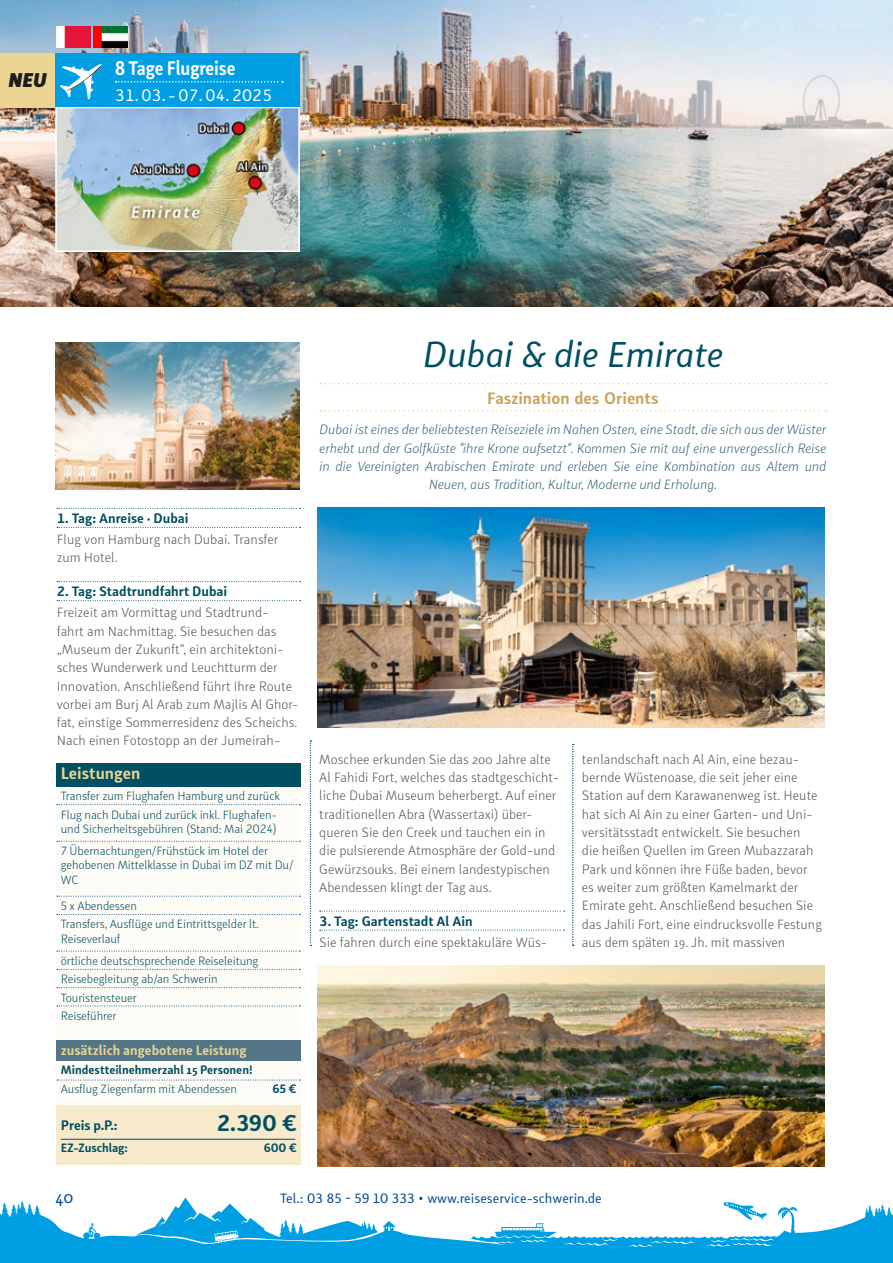
<style>
.page{position:relative;width:893px;height:1263px;background:#fff}
.page>*{position:absolute;margin:0;border:0;box-sizing:border-box;transform-origin:0 0}
.t1{font:italic 36px "Submariner R24";letter-spacing:-.015em;color:#004f62}
.t2{font:700 22.5px "Submariner R24";color:#004f62}
.t3{font:700 19.5px "Submariner R24";letter-spacing:-.01em;color:#fff;scale:.9 1}
.t4{font:italic 900 19.5px "Submariner R24";color:#1d1d1b}
.t5{font:18px "Submariner R24";color:#00498d}
.t6{font:700 16.5px "Submariner R24";letter-spacing:-.005em;color:#c9a55c}
.t7{font:16.5px "Submariner R24";color:#fff}
.t8{font:700 16.5px "Submariner R24";color:#ecd593}
.t9{font:300 13.5px/18.3px "Submariner R24";color:#575756}
.t10{font:italic 300 13.5px/18.3px "Submariner R24";letter-spacing:-.01em;color:#3a687a;text-align:center}
.t11{font:700 13.5px "Submariner R24";color:#004f62}
.t12{font:13.5px "Submariner R24";color:#00498d}
.t13{font:700 13.5px "Submariner R24";color:#ecd593}
.t14{font:300 12px/18.3px "Submariner R24";letter-spacing:-.01em;color:#004f62}
.t15{font:700 12px "Submariner R24";color:#004f62}
</style>
<div class="page">
<img style="left:0;top:0;width:893px;height:306px">
<img style="left:58px;top:110px;width:239px;height:139px">
<div style="left:55px;top:107px;width:245px;height:145px;border:2px solid #fff"></div>
<svg style="left:57px;top:508px;width:243px;height:1px"></svg>
<svg style="left:57px;top:527px;width:243px;height:1px"></svg>
<svg style="left:57px;top:581px;width:243px;height:1px"></svg>
<svg style="left:57px;top:600px;width:243px;height:1px"></svg>
<svg style="left:320px;top:911px;width:244px;height:1px"></svg>
<svg style="left:320px;top:930px;width:244px;height:1px"></svg>
<svg style="left:310px;top:741px;width:1px;height:205px"></svg>
<svg style="left:572px;top:744px;width:2px;height:202px"></svg>
<div style="left:0;top:1189px;width:893px;height:74px;background:#009fe3"></div>
<div style="left:57px;top:763px;width:244px;height:23px;background:#004f62"></div>
<div style="left:57px;top:787px;width:244px;height:101px;background:#fdfbf5"></div>
<svg style="left:57px;top:786px;width:243px;height:1px"></svg>
<svg style="left:57px;top:804px;width:243px;height:1px"></svg>
<div style="left:57px;top:842px;width:244px;height:130px;background:#fdfbf5"></div>
<svg style="left:57px;top:841px;width:243px;height:1px"></svg>
<svg style="left:57px;top:896px;width:243px;height:1px"></svg>
<svg style="left:57px;top:914px;width:243px;height:1px"></svg>
<svg style="left:57px;top:951px;width:243px;height:1px"></svg>
<div style="left:57px;top:970px;width:244px;height:101px;background:#fdfbf5"></div>
<svg style="left:57px;top:969px;width:243px;height:1px"></svg>
<svg style="left:57px;top:987px;width:243px;height:1px"></svg>
<svg style="left:57px;top:1005px;width:243px;height:1px"></svg>
<div style="left:57px;top:1040px;width:244px;height:28px;background:#547687"></div>
<div style="left:57px;top:1061px;width:244px;height:42px;background:#fdfbf5"></div>
<div style="left:57px;top:1080px;width:244px;height:85px;background:#fdfbf5"></div>
<svg style="left:57px;top:1080px;width:243px;height:1px"></svg>
<div style="left:57px;top:1106px;width:244px;height:48px;background:#f6eacb"></div>
<div style="left:57px;top:1134px;width:244px;height:31px;background:#f6eacb"></div>
<hr style="left:61px;top:1139px;width:234px;height:1px;background:#00498d">
<svg style="left:320px;top:383px;width:507px;height:1px"></svg>
<svg style="left:320px;top:410px;width:507px;height:1px"></svg>
<div style="left:0;top:53px;width:55px;height:54px;background:#ecd593"></div>
<div style="left:55px;top:53px;width:245px;height:54px;background:#009fe3"></div>
<svg style="left:116px;top:81px;width:167px;height:2px"></svg>
<svg style="left:60px;top:64px;width:42px;height:36px"></svg>
<img style="left:56px;top:26px;width:34px;height:22px">
<img style="left:94px;top:26px;width:34px;height:22px">
<img style="left:55px;top:343px;width:245px;height:146px">
<img style="left:318px;top:507px;width:507px;height:220px">
<img style="left:318px;top:965px;width:507px;height:201px">
<svg style="left:0;top:1189px;width:893px;height:58px;fill:#fff"></svg>
<h3 class="t4" style="left:9px;top:67px;width:40px">NEU</h3>
<h3 class="t3" style="left:115px;top:55px;width:136px">8 Tage Flugreise</h3>
<p class="t7" style="left:115px;top:84px;width:159px">31. 03. - 07. 04. 2025</p>
<p class="t11" style="left:57px;top:509px;width:133px">1. Tag: Anreise · Dubai</p>
<p class="t9" style="left:57px;top:530px;width:223px">Flug von Hamburg nach Dubai. Transfer zum Hotel.</p>
<p class="t11" style="left:57px;top:582px;width:172px">2. Tag: Stadtrundfahrt Dubai</p>
<p class="t9" style="left:57px;top:603px;width:243px">Freizeit am Vormittag und Stadtrund&shy;fahrt am Nachmittag. Sie besuchen das „Museum der Zukunft“, ein architektoni&shy;sches Wunderwerk und Leuchtturm der Innovation. Anschließend führt Ihre Route vorbei am Burj Al Arab zum Majlis Al Ghor&shy;fat, einstige Sommerresidenz des Scheichs.<br>Nach einen Fotostopp an der Jumeirah-</p>
<p class="t8" style="left:61px;top:762px;width:81px">Leistungen</p>
<p class="t14" style="left:61px;top:786px;width:221px">Transfer zum Flughafen Hamburg und zurück<br>Flug nach Dubai und zurück inkl. Flughafen-</p>
<p class="t14" style="left:61px;top:817px;width:217px;line-height:22.4px">und Sicherheitsgebühren (Stand: Mai 2024)<br>7 Übernachtungen/Frühstück im Hotel der</p>
<p class="t14" style="left:61px;top:858px;width:234px;line-height:14.2px">gehobenen Mittelklasse in Dubai im DZ mit Du/<br>WC</p>
<p class="t14" style="left:61px;top:896px;width:200px">5 x Abendessen<br>Transfers, Ausflüge und Eintrittsgelder lt.</p>
<p class="t14" style="left:61px;top:927px;width:199px;line-height:22.4px">Reiseverlauf<br>örtliche deutschsprechende Reiseleitung</p>
<p class="t14" style="left:61px;top:969px;width:158px">Reisebegleitung ab/an Schwerin<br>Touristensteuer<br>Reiseführer</p>
<p class="t13" style="left:61px;top:1041px;width:187px">zusätzlich angebotene Leistung</p>
<p class="t15" style="left:61px;top:1062px;width:193px">Mindestteilnehmerzahl 15 Personen!</p>
<p class="t14" style="left:61px;top:1079px;width:178px">Ausflug Ziegenfarm mit Abendessen</p>
<p class="t15" style="left:273px;top:1081px;width:26px">65 €</p>
<p class="t11" style="left:61px;top:1116px;width:58px">Preis p.P.:</p>
<h2 class="t2" style="left:217px;top:1108px;width:81px">2.390 €</h2>
<p class="t15" style="left:61px;top:1140px;width:69px">EZ-Zuschlag:</p>
<p class="t15" style="left:264px;top:1140px;width:35px">600 €</p>
<h1 class="t1" style="left:422px;top:331px;width:303px">Dubai &amp; die Emirate</h1>
<p class="t6" style="left:487px;top:387px;width:173px">Faszination des Orients</p>
<p class="t10" style="left:319px;top:420px;width:509px">Dubai ist eines der beliebtesten Reiseziele im Nahen Osten, eine Stadt, die sich aus der Wüster erhebt und der Golfküste "ihre Krone aufsetzt". Kommen Sie mit auf eine unvergesslich Reise in die Vereinigten Arabischen Emirate und erleben Sie eine Kombination aus Altem und Neuen, aus Tradition, Kultur, Moderne und Erholung.</p>
<p class="t9" style="left:319px;top:749px;width:241px">Moschee erkunden Sie das 200 Jahre alte Al Fahidi Fort, welches das stadtgeschicht&shy;liche Dubai Museum beherbergt. Auf einer traditionellen Abra (Wassertaxi) über&shy;queren Sie den Creek und tauchen ein in die pulsierende Atmosphäre der Gold-und Gewürzsouks. Bei einem landestypischen Abendessen klingt der Tag aus.</p>
<p class="t11" style="left:319px;top:912px;width:155px">3. Tag: Gartenstadt Al Ain</p>
<p class="t9" style="left:319px;top:932px;width:229px">Sie fahren durch eine spektakuläre Wüs-</p>
<p class="t9" style="left:582px;top:749px;width:242px">tenlandschaft nach Al Ain, eine bezau&shy;bernde Wüstenoase, die seit jeher eine Station auf dem Karawanenweg ist. Heute hat sich Al Ain zu einer Garten- und Uni&shy;versitätsstadt entwickelt. Sie besuchen<br>die heißen Quellen im Green Mubazzarah Park und können ihre Füße baden, bevor es weiter zum größten Kamelmarkt der Emirate geht. Anschließend besuchen Sie das Jahili Fort, eine eindrucksvolle Festung aus dem späten 19. Jh. mit massiven</p>
<h3 class="t5" style="left:55px;top:1185px;width:20px">40</h3>
<p class="t12" style="left:280px;top:1189px;width:323px">Tel.: 03 85 - 59 10 333 • www.reiseservice-schwerin.de</p>
</div>
